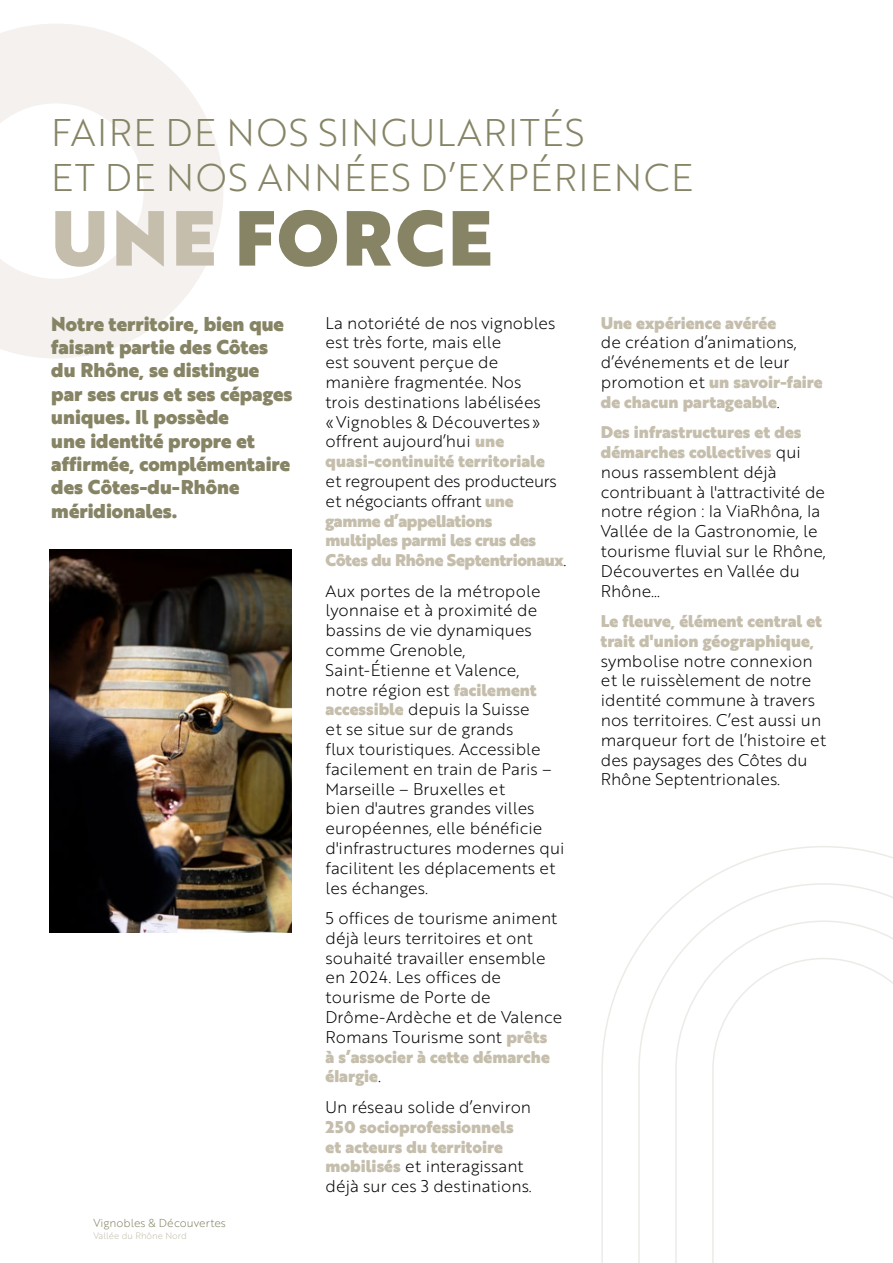
<style>
.page{position:relative;width:893px;height:1263px;background:#fff}
.page>*{position:absolute;margin:0;border:0;box-sizing:border-box;transform-origin:0 0}
.t1{font:75.75px "Brother 1816 Black";letter-spacing:.04em;color:#868465}
.t2{font:37.5px/45px "Brother 1816 Light";letter-spacing:.04em;color:#868465}
.t3{font:19.5px/23.4px "Brother 1816 Black";color:#868465}
.t4{font:16.5px/19.8px "Brother 1816 Light";color:#000}
.t5{font:16.5px/19.8px "Brother 1816 Black";color:#c5beac}
.t6{font:16.5px/19.8px "Brother 1816 Black";letter-spacing:-.02em;color:#c5beac}
.t7{font:16.5px/19.8px "Brother 1816 Light";letter-spacing:-.02em;color:#000}
.t8{font:11.25px "Brother 1816 Light";color:#868465}
.t9{font:9px "Brother 1816 Light";color:#c5beac}
.s1{color:#c5beac}
.s2{font-family:"Brother 1816 Black";color:#c5beac}
.s3{font-family:"Brother 1816 Light";color:#000}
</style>
<div class="page">
<svg style="left:601px;top:846px;width:292px;height:417px"></svg>
<svg style="left:0;top:24px;width:223px;height:334px;fill:#f4f1ef"></svg>
<img style="left:50px;top:550px;width:242px;height:382px">
<h2 class="t2" style="left:51px;top:109px;width:644px">FAIRE DE NOS SINGULARITÉS<br>ET DE NOS ANNÉES D’EXPÉRIENCE</h2>
<h1 class="t1" style="left:51px;top:180px;width:443px"><span class="s1">UNE</span> FORCE</h1>
<p class="t3" style="left:51px;top:311px;width:243px">Notre territoire, bien que faisant partie des Côtes du Rhône, se distingue par ses crus et ses cépages uniques. Il possède<br>une identité propre et affirmée, complémentaire des Côtes-du-Rhône méridionales.</p>
<p class="t4" style="left:326px;top:312px;width:231px">La notoriété de nos vignobles est très forte, mais elle<br>est souvent perçue de manière fragmentée. Nos trois destinations labélisées «Vignobles &amp; Découvertes» offrent aujourd’hui <span class="s2">une</span></p>
<p class="t5" style="left:326px;top:451px;width:221px">quasi-continuité territoriale</p>
<p class="t7" style="left:326px;top:470px;width:233px">et regroupent des producteurs et négociants offrant <span class="s2">une</span></p>
<p class="t6" style="left:326px;top:510px;width:242px">gamme d’appellations multiples parmi les crus des<br>Côtes du Rhône Septentrionaux<span class="s3">.</span></p>
<p class="t4" style="left:326px;top:580px;width:240px">Aux portes de la métropole lyonnaise et à proximité de bassins de vie dynamiques comme Grenoble,<br>Saint-Étienne et Valence, notre région est <span class="s2">facilement accessible</span> depuis la Suisse<br>et se situe sur de grands<br>flux touristiques. Accessible facilement en train de Paris –<br>Marseille – Bruxelles et<br>bien d'autres grandes villes européennes, elle bénéficie d'infrastructures modernes qui facilitent les déplacements et les échanges.</p>
<p class="t4" style="left:326px;top:907px;width:238px">5 offices de tourisme animent déjà leurs territoires et ont souhaité travailler ensemble en 2024. Les offices de tourisme de Porte de<br>Drôme-Ardèche et de Valence<br>Romans Tourisme sont <span class="s2">prêts</span></p>
<p class="t5" style="left:326px;top:1046px;width:226px">à s’associer à cette démarche élargie<span class="s3">.</span></p>
<p class="t4" style="left:326px;top:1096px;width:207px">Un réseau solide d’environ</p>
<p class="t5" style="left:326px;top:1116px;width:190px">250 socioprofessionnels et acteurs du territoire</p>
<p class="t4" style="left:326px;top:1156px;width:208px"><span class="s2">mobilisés</span> et interagissant déjà sur ces 3 destinations.</p>
<p class="t8" style="left:94px;top:1214px;width:134px">Vignobles &amp; Découvertes</p>
<p class="t9" style="left:94px;top:1230px;width:95px">Vallée du Rhône Nord</p>
<p class="t5" style="left:601px;top:312px;width:177px">Une expérience avérée</p>
<p class="t4" style="left:601px;top:332px;width:198px">de création d’animations, d’événements et de leur</p>
<p class="t5" style="left:601px;top:372px;width:223px"><span class="s3">promotion et</span> un savoir-faire de chacun partageable<span class="s3">.</span></p>
<p class="t5" style="left:601px;top:422px;width:202px">Des infrastructures et des démarches collectives <span class="s3">qui</span></p>
<p class="t4" style="left:601px;top:461px;width:227px">nous rassemblent déjà contribuant à l'attractivité de notre région : la ViaRhôna, la<br>Vallée de la Gastronomie, le tourisme fluvial sur le Rhône,<br>Découvertes en Vallée du<br>Rhône…</p>
<p class="t5" style="left:601px;top:611px;width:223px">Le fleuve, élément central et trait d'union géographique,</p>
<p class="t4" style="left:601px;top:650px;width:227px">symbolise notre connexion et le ruissèlement de notre identité commune à travers nos territoires. C’est aussi un marqueur fort de l’histoire et des paysages des Côtes du<br>Rhône Septentrionales.</p>
</div>
